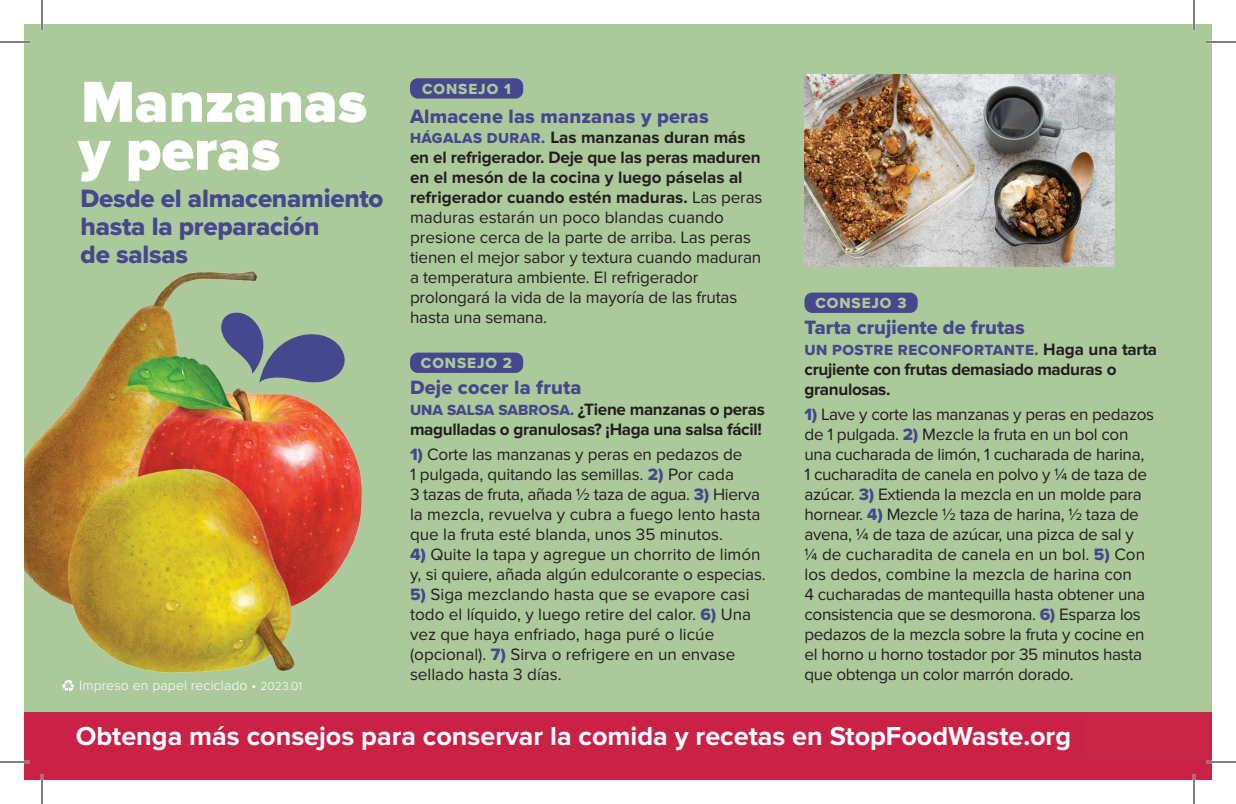
<style>
.page{position:relative;width:1236px;height:804px;background:#fff}
.page>*{position:absolute;margin:0;border:0;box-sizing:border-box;transform-origin:0 0}
.t1{font:900 60px/48px "Proxima Nova";color:#fff}
.t2{font:700 27px "Proxima Nova";color:#fff}
.t3{font:26px/28px "Proxima Nova Extrabld";letter-spacing:-.01em;color:#45488d}
.t4{font:20px "Proxima Nova Extrabld";letter-spacing:.01em;color:#45488d}
.t5{font:17.2px/20px "Proxima Nova";letter-spacing:-.01em;color:#231f20}
.t6{font:700 17.2px/20px "Proxima Nova";letter-spacing:-.02em;color:#231f20}
.t7{font:15.2px "Proxima Nova Extrabld";letter-spacing:.03em;color:#45488d}
.t8{font:15.2px "Proxima Nova Extrabld";letter-spacing:.06em;color:#acc99b}
.t9{font:300 14px "Proxima Nova";letter-spacing:.01em;color:#fff}
.s1{font-size:12px}
.s2{font-family:"Proxima Nova Extrabld";font-size:15px;color:#45488d}
.s3{font-weight:700}
.s4{font-family:"Proxima Nova Extrabld";font-weight:400;font-size:15.2px;color:#45488d}
.s5{font-family:"Proxima Nova Extrabld";color:#45488d}
.s6{font-family:"Proxima Nova";font-weight:700;font-size:17.2px;color:#231f20}
</style>
<div class="page">
<div style="left:24px;top:24px;width:1188px;height:738px;background:#acc99b"></div>
<img style="left:24px;top:271px;width:338px;height:402px">
<svg style="left:217px;top:306px;width:133px;height:82px"></svg>
<div style="left:24px;top:712px;width:1188px;height:68px;background:#ca2247"></div>
<img style="left:805px;top:74px;width:310px;height:193px">
<div style="left:410px;top:353px;width:113px;height:20px;background:#45488d;border-radius:8px"></div>
<div style="left:805px;top:293px;width:113px;height:20px;background:#45488d;border-radius:8px"></div>
<div style="left:410px;top:78px;width:113px;height:21px;background:#45488d;border-radius:8px"></div>
<svg style="left:62px;top:680px;width:12px;height:12px"></svg>
<hr style="left:0;top:41px;width:30px;height:2px;background:#fff">
<hr style="left:1206px;top:41px;width:30px;height:2px;background:#fff">
<hr style="left:0;top:761px;width:30px;height:2px;background:#fff">
<hr style="left:1206px;top:761px;width:30px;height:2px;background:#fff">
<hr style="left:41px;top:0;width:2px;height:30px;background:#fff">
<hr style="left:41px;top:774px;width:2px;height:30px;background:#fff">
<hr style="left:1193px;top:0;width:2px;height:30px;background:#fff">
<hr style="left:1193px;top:774px;width:2px;height:30px;background:#fff">
<hr style="left:0;top:42px;width:30px;height:1px;background:#000">
<hr style="left:1206px;top:42px;width:30px;height:1px;background:#000">
<hr style="left:0;top:762px;width:30px;height:1px;background:#000">
<hr style="left:1206px;top:762px;width:30px;height:1px;background:#000">
<hr style="left:42px;top:0;width:1px;height:30px;background:#000">
<hr style="left:42px;top:774px;width:1px;height:30px;background:#000">
<hr style="left:1194px;top:0;width:1px;height:30px;background:#000">
<hr style="left:1194px;top:774px;width:1px;height:30px;background:#000">
<h1 class="t1" style="left:78px;top:80px;width:290px">Manzanas y peras</h1>
<h3 class="t3" style="left:81px;top:184px;width:305px">Desde el almacenamiento hasta la preparación<br>de salsas</h3>
<p class="t9" style="left:79px;top:679px;width:224px">Impreso en papel reciclado • <span class="s1">2023.01</span></p>
<p class="t8" style="left:422px;top:77px;width:90px">CONSEJO 1</p>
<p class="t4" style="left:410px;top:101px;width:300px">Almacene las manzanas y peras</p>
<p class="t5" style="left:410px;top:128px;width:354px"><span class="s2">HÁGALAS DURAR.</span> <span class="s3">Las manzanas duran más en el refrigerador. Deje que las peras maduren en el mesón de la cocina y luego páselas al refrigerador cuando estén maduras.</span> Las peras maduras estarán un poco blandas cuando presione cerca de la parte de arriba. Las peras tienen el mejor sabor y textura cuando maduran a temperatura ambiente. El refrigerador prolongará la vida de la mayoría de las frutas hasta una semana.</p>
<p class="t8" style="left:421px;top:352px;width:93px">CONSEJO 2</p>
<p class="t4" style="left:410px;top:373px;width:173px">Deje cocer la fruta</p>
<p class="t6" style="left:410px;top:400px;width:356px"><span class="s4">UNA SALSA SABROSA.</span> ¿Tiene manzanas o peras magulladas o granulosas? ¡Haga una salsa fácil!</p>
<p class="t5" style="left:410px;top:444px;width:352px"><span class="s5">1)</span> Corte las manzanas y peras en pedazos de<br>1 pulgada, quitando las semillas. <span class="s5">2)</span> Por cada<br>3 tazas de fruta, añada ½ taza de agua. <span class="s5">3)</span> Hierva la mezcla, revuelva y cubra a fuego lento hasta que la fruta esté blanda, unos 35 minutos.</p>
<p class="t5" style="left:410px;top:544px;width:357px"><span class="s5">4)</span> Quite la tapa y agregue un chorrito de limón y, si quiere, añada algún edulcorante o especias.</p>
<p class="t5" style="left:410px;top:584px;width:343px"><span class="s5">5)</span> Siga mezclando hasta que se evapore casi todo el líquido, y luego retire del calor. <span class="s5">6)</span> Una vez que haya enfriado, haga puré o licúe (opcional). <span class="s5">7)</span> Sirva o refrigere en un envase sellado hasta 3 días.</p>
<p class="t8" style="left:815px;top:292px;width:93px">CONSEJO 3</p>
<p class="t4" style="left:805px;top:313px;width:222px">Tarta crujiente de frutas</p>
<p class="t7" style="left:805px;top:339px;width:354px">UN POSTRE RECONFORTANTE. <span class="s6">Haga una tarta</span></p>
<p class="t6" style="left:805px;top:360px;width:314px">crujiente con frutas demasiado maduras o granulosas.</p>
<p class="t5" style="left:805px;top:404px;width:351px"><span class="s5">1)</span> Lave y corte las manzanas y peras en pedazos de 1 pulgada. <span class="s5">2)</span> Mezcle la fruta en un bol con una cucharada de limón, 1 cucharada de harina, 1 cucharadita de canela en polvo y ¼ de taza de azúcar. <span class="s5">3)</span> Extienda la mezcla en un molde para hornear. <span class="s5">4)</span> Mezcle ½ taza de harina, ½ taza de avena, ¼ de taza de azúcar, una pizca de sal y<br>¼ de cucharadita de canela en un bol. <span class="s5">5)</span> Con los dedos, combine la mezcla de harina con<br>4 cucharadas de mantequilla hasta obtener una consistencia que se desmorona. <span class="s5">6)</span> Esparza los pedazos de la mezcla sobre la fruta y cocine en el horno u horno tostador por 35 minutos hasta que obtenga un color marrón dorado.</p>
<h2 class="t2" style="left:76px;top:721px;width:997px">Obtenga más consejos para conservar la comida y recetas en StopFoodWaste.org</h2>
</div>
